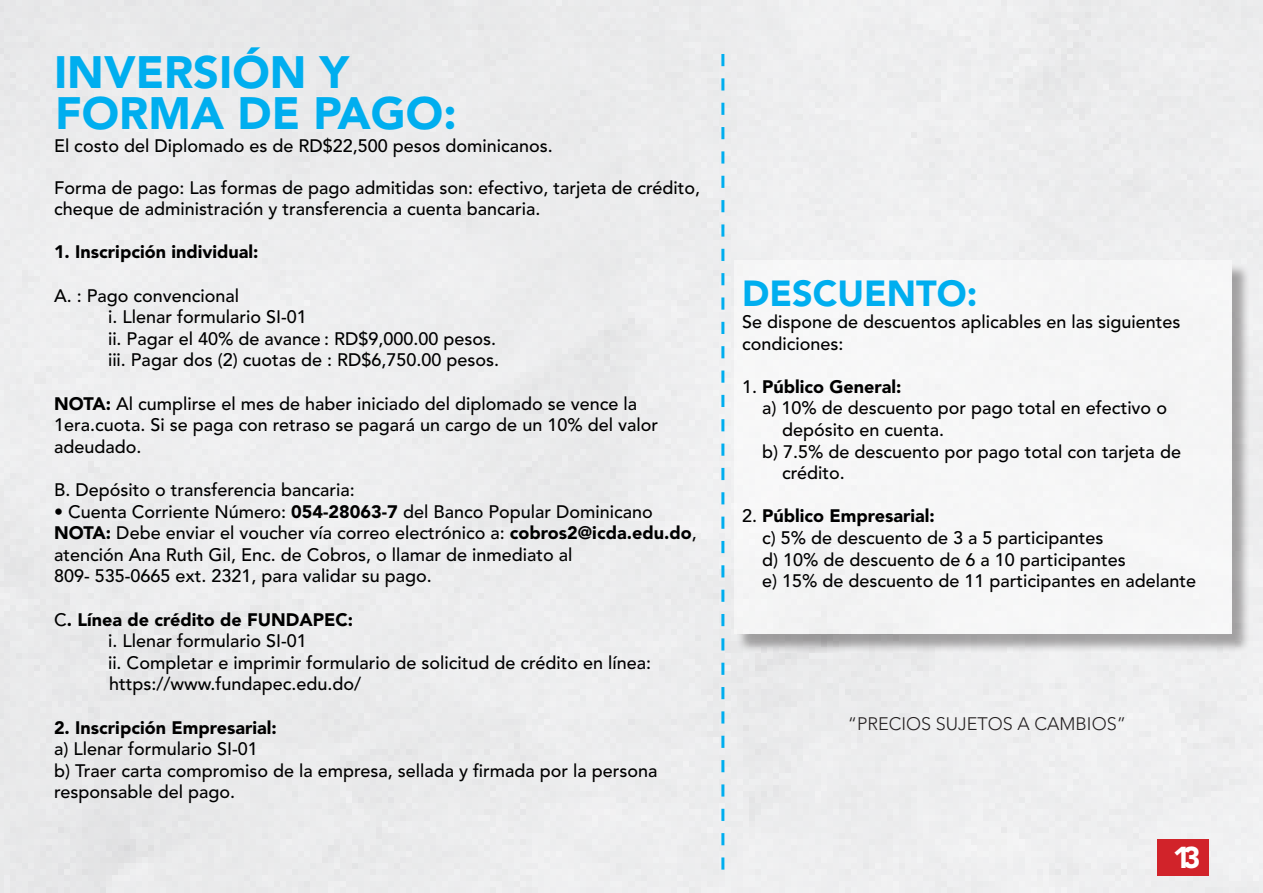
<style>
.page{position:relative;width:1263px;height:893px;background:#ecedee}
.page>*{position:absolute;margin:0;border:0;box-sizing:border-box;transform-origin:0 0}
.t1{font:900 45px "Avenir LT Std";color:#00aeef}
.t2{font:900 36px "Avenir LT Std";color:#00aeef}
.t3{font:900 30px "Avenir LT Std";color:#fff}
.t4{font:500 18px/21.6px "Avenir LT Std";color:#000}
.t5{font:900 18px "Avenir LT Std";color:#000}
.t6{font:300 18px "Avenir LT Std";color:#231f20}
.s1{font-weight:900}
.s2{font-weight:500}
</style>
<div class="page">
<svg style="left:721px;top:54px;width:3px;height:816px;background:#85d1ee"></svg>
<div style="left:736px;top:263px;width:515px;height:390px;background:#231f20;opacity:.75"></div>
<div style="left:734px;top:260px;width:498px;height:374px;background:#f6f6f7"></div>
<div style="left:1158px;top:839px;width:51px;height:37px;background:#d1232a"></div>
<p class="t1" style="left:54px;top:45px;width:296px">INVERSIÓN Y</p>
<p class="t1" style="left:55px;top:86px;width:403px">FORMA DE PAGO:</p>
<p class="t4" style="left:54px;top:135px;width:500px">El costo del Diplomado es de RD$22,500 pesos dominicanos.</p>
<p class="t4" style="left:54px;top:177px;width:648px">Forma de pago: Las formas de pago admitidas son: efectivo, tarjeta de crédito, cheque de administración y transferencia a cuenta bancaria.</p>
<p class="t5" style="left:54px;top:241px;width:206px">1. Inscripción individual:</p>
<p class="t4" style="left:54px;top:285px;width:187px">A. : Pago convencional</p>
<p class="t4" style="left:108px;top:307px;width:200px">i. Llenar formulario SI-01</p>
<p class="t4" style="left:108px;top:328px;width:390px">ii. Pagar el 40% de avance : RD$9,000.00 pesos.</p>
<p class="t4" style="left:108px;top:350px;width:393px">iii. Pagar dos (2) cuotas de : RD$6,750.00 pesos.</p>
<p class="t4" style="left:54px;top:393px;width:585px"><span class="s1">NOTA:</span> Al cumplirse el mes de haber iniciado del diplomado se vence la</p>
<p class="t4" style="left:54px;top:415px;width:605px">1era.cuota. Si se paga con retraso se pagará un cargo de un 10% del valor</p>
<p class="t4" style="left:54px;top:436px;width:89px">adeudado.</p>
<p class="t4" style="left:54px;top:479px;width:302px">B. Depósito o transferencia bancaria:</p>
<p class="t4" style="left:54px;top:501px;width:600px">• Cuenta Corriente Número: <span class="s1">054-28063-7</span> del Banco Popular Dominicano</p>
<p class="t4" style="left:54px;top:523px;width:644px"><span class="s1">NOTA:</span> Debe enviar el voucher vía correo electrónico a: <span class="s1">cobros2@icda.edu.do</span>, atención Ana Ruth Gil, Enc. de Cobros, o llamar de inmediato al</p>
<p class="t4" style="left:54px;top:566px;width:379px">809- 535-0665 ext. 2321, para validar su pago.</p>
<p class="t5" style="left:54px;top:608px;width:301px"><span class="s2">C</span>. Línea de crédito de FUNDAPEC:</p>
<p class="t4" style="left:108px;top:631px;width:200px">i. Llenar formulario SI-01</p>
<p class="t4" style="left:108px;top:652px;width:545px">ii. Completar e imprimir formulario de solicitud de crédito en línea:</p>
<p class="t4" style="left:109px;top:674px;width:254px">https://www.fundapec.edu.do/</p>
<p class="t5" style="left:54px;top:716px;width:224px">2. Inscripción Empresarial:</p>
<p class="t4" style="left:54px;top:739px;width:205px">a) Llenar formulario SI-01</p>
<p class="t4" style="left:54px;top:760px;width:605px">b) Traer carta compromiso de la empresa, sellada y firmada por la persona</p>
<p class="t4" style="left:54px;top:782px;width:183px">responsable del pago.</p>
<p class="t2" style="left:742px;top:272px;width:237px">DESCUENTO:</p>
<p class="t4" style="left:742px;top:311px;width:440px">Se dispone de descuentos aplicables en las siguientes condiciones:</p>
<p class="t5" style="left:742px;top:376px;width:161px"><span class="s2">1.</span> Público General:</p>
<p class="t4" style="left:762px;top:398px;width:406px">a) 10% de descuento por pago total en efectivo o</p>
<p class="t4" style="left:782px;top:419px;width:164px">depósito en cuenta.</p>
<p class="t4" style="left:762px;top:441px;width:420px">b) 7.5% de descuento por pago total con tarjeta de</p>
<p class="t4" style="left:782px;top:463px;width:64px">crédito.</p>
<p class="t5" style="left:742px;top:505px;width:194px"><span class="s2">2.</span> Público Empresarial:</p>
<p class="t4" style="left:762px;top:527px;width:343px">c) 5% de descuento de 3 a 5 participantes</p>
<p class="t4" style="left:762px;top:549px;width:365px">d) 10% de descuento de 6 a 10 participantes</p>
<p class="t4" style="left:762px;top:571px;width:436px">e) 15% de descuento de 11 participantes en adelante</p>
<p class="t6" style="left:848px;top:713px;width:280px">“PRECIOS SUJETOS A CAMBIOS”</p>
<h3 class="t3" style="left:1173px;top:839px;width:29px">13</h3>
</div>
